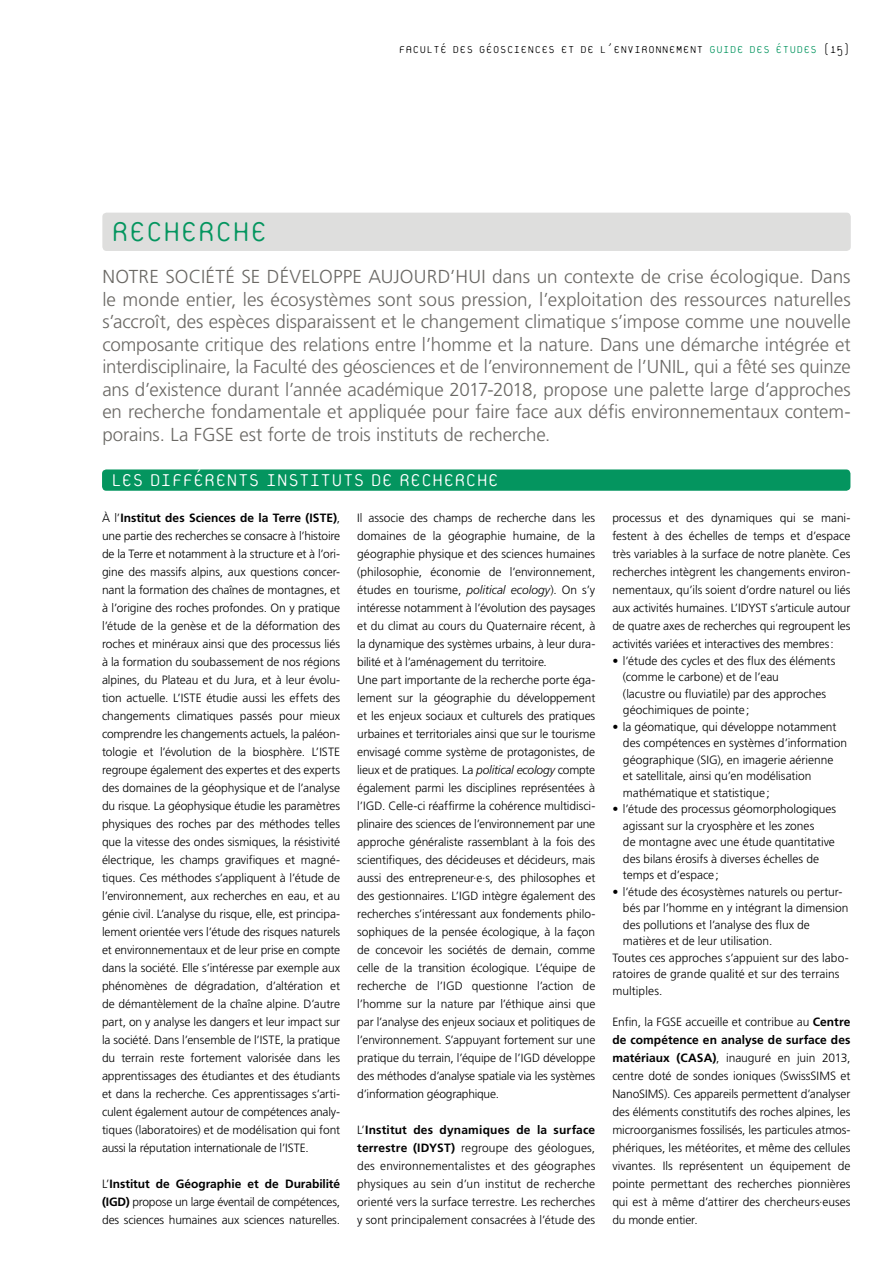
<style>
.page{position:relative;width:893px;height:1263px;background:#fff}
.page>*{position:absolute;margin:0;border:0;box-sizing:border-box;transform-origin:0 0}
.t1{font:100 40.5px "Platelet";letter-spacing:-.035em;color:#04955f}
.t2{font:100 25.5px "Platelet";letter-spacing:-.025em;color:#fff}
.t3{font:300 18.75px/22.5px "Frutiger LT Std";letter-spacing:-.005em;color:#6a6864;text-align:justify}
.t4{font:100 15px "Platelet";color:#000}
.t5{font:300 12px/18px "Frutiger LT Std";letter-spacing:-.005em;color:#000;text-align:justify}
.s1{color:#04955f}
.s2{font-weight:700}
.s3{font-style:italic}
</style>
<div class="page">
<div style="left:102px;top:213px;width:749px;height:38px;background:#dededd;border-radius:4px"></div>
<div style="left:102px;top:469px;width:748px;height:22px;background:#04955f;border-radius:4px"></div>
<h1 class="t1" style="left:111px;top:213px;width:159px">RECHERCHE</h1>
<p class="t4" style="left:399px;top:43px;width:453px">FACULTÉ DES GÉOSCIENCES ET DE L’ENVIRONNEMENT <span class="s1">GUIDE DES ÉTUDES</span> (15)</p>
<p class="t3" style="left:102px;top:266px;width:750px">NOTRE SOCIÉTÉ SE DÉVELOPPE AUJOURD’HUI dans un contexte de crise écologique. Dans le monde entier, les écosystèmes sont sous pression, l’exploitation des ressources naturelles s’accroît, des espèces disparaissent et le changement climatique s’impose comme une nouvelle composante critique des relations entre l’homme et la nature. Dans une démarche intégrée et interdisciplinaire, la Faculté des géosciences et de l’environnement de l’UNIL, qui a fêté ses quinze ans d’existence durant l’année académique 2017-2018, propose une palette large d’approches en recherche fondamentale et appliquée pour faire face aux défis environnementaux contem&shy;porains. La FGSE est forte de trois instituts de recherche.</p>
<h2 class="t2" style="left:111px;top:468px;width:390px">LES DIFFÉRENTS INSTITUTS DE RECHERCHE</h2>
<p class="t5" style="left:102px;top:509px;width:240px">À l’<span class="s2">Institut des Sciences de la Terre (ISTE)</span>, une partie des recherches se consacre à l’histoire de la Terre et notamment à la structure et à l’ori&shy;gine des massifs alpins, aux questions concer&shy;nant la formation des chaînes de montagnes, et à l’origine des roches profondes. On y pratique l’étude de la genèse et de la déformation des roches et minéraux ainsi que des processus liés à la formation du soubassement de nos régions alpines, du Plateau et du Jura, et à leur évolu&shy;tion actuelle. L’ISTE étudie aussi les effets des changements climatiques passés pour mieux comprendre les changements actuels, la paléon&shy;tologie et l’évolution de la biosphère. L’ISTE regroupe également des expertes et des experts des domaines de la géophysique et de l’analyse du risque. La géophysique étudie les paramètres physiques des roches par des méthodes telles que la vitesse des ondes sismiques, la résistivité électrique, les champs gravifiques et magné&shy;tiques. Ces méthodes s’appliquent à l’étude de l’environnement, aux recherches en eau, et au génie civil. L’analyse du risque, elle, est principa&shy;lement orientée vers l’étude des risques naturels et environnementaux et de leur prise en compte dans la société. Elle s’intéresse par exemple aux phénomènes de dégradation, d’altération et de démantèlement de la chaîne alpine. D’autre part, on y analyse les dangers et leur impact sur la société. Dans l’ensemble de l’ISTE, la pratique du terrain reste fortement valorisée dans les apprentissages des étudiantes et des étudiants et dans la recherche. Ces apprentissages s’arti&shy;culent également autour de compétences analy&shy;tiques (laboratoires) et de modélisation qui font aussi la réputation internationale de l’ISTE.</p>
<p class="t5" style="left:102px;top:1175px;width:240px">L’<span class="s2">Institut de Géographie et de Durabilité (IGD)</span> propose un large éventail de compétences, des sciences humaines aux sciences naturelles.</p>
<p class="t5" style="left:357px;top:509px;width:240px;text-align:left">Il associe des champs de recherche dans les domaines de la géographie humaine, de la géographie physique et des sciences humaines (philosophie, économie de l’environnement, études en tourisme, <span class="s3">political ecology</span>). On s’y intéresse notamment à l’évolution des paysages et du climat au cours du Quaternaire récent, à la dynamique des systèmes urbains, à leur dura&shy;bilité et à l’aménagement du territoire.<br>Une part importante de la recherche porte éga&shy;lement sur la géographie du développement et les enjeux sociaux et culturels des pratiques urbaines et territoriales ainsi que sur le tourisme envisagé comme système de protagonistes, de lieux et de pratiques. La <span class="s3">political ecology</span> compte également parmi les disciplines représentées à l’IGD. Celle-ci réaffirme la cohérence multidisci&shy;plinaire des sciences de l’environnement par une approche généraliste rassemblant à la fois des scientifiques, des décideuses et décideurs, mais aussi des entrepreneur·e·s, des philosophes et des gestionnaires. L’IGD intègre également des recherches s’intéressant aux fondements philo&shy;sophiques de la pensée écologique, à la façon de concevoir les sociétés de demain, comme celle de la transition écologique. L’équipe de recherche de l’IGD questionne l’action de l’homme sur la nature par l’éthique ainsi que par l’analyse des enjeux sociaux et politiques de l’environnement. S’appuyant fortement sur une pratique du terrain, l’équipe de l’IGD développe des méthodes d’analyse spatiale via les systèmes d’information géographique.</p>
<p class="t5" style="left:357px;top:1121px;width:240px">L’<span class="s2">Institut des dynamiques de la surface terrestre (IDYST)</span> regroupe des géologues, des environnementalistes et des géographes physiques au sein d’un institut de recherche orienté vers la surface terrestre. Les recherches y sont principalement consacrées à l’étude des</p>
<p class="t5" style="left:612px;top:509px;width:240px">processus et des dynamiques qui se mani&shy;festent à des échelles de temps et d’espace très variables à la surface de notre planète. Ces recherches intègrent les changements environ&shy;nementaux, qu’ils soient d’ordre naturel ou liés aux activités humaines. L’IDYST s’articule autour de quatre axes de recherches qui regroupent les activités variées et interactives des membres:</p>
<p class="t5" style="left:623px;top:652px;width:214px;line-height:16.5px;text-align:left;text-indent:-11px">• l’étude des cycles et des flux des éléments (comme le carbone) et de l’eau<br>(lacustre ou fluviatile) par des approches géochimiques de pointe;</p>
<p class="t5" style="left:623px;top:718px;width:226px;line-height:16.5px;text-align:left;text-indent:-11px">• la géomatique, qui développe notamment des compétences en systèmes d’information géographique (SIG), en imagerie aérienne<br>et satellitale, ainsi qu’en modélisation mathématique et statistique;</p>
<p class="t5" style="left:623px;top:801px;width:215px;line-height:16.5px;text-align:left;text-indent:-11px">• l’étude des processus géomorphologiques agissant sur la cryosphère et les zones<br>de montagne avec une étude quantitative des bilans érosifs à diverses échelles de temps et d’espace;</p>
<p class="t5" style="left:612px;top:883px;width:232px">• l’étude des écosystèmes naturels ou pertur-</p>
<p class="t5" style="left:623px;top:899px;width:227px">bés par l’homme en y intégrant la dimension</p>
<p class="t5" style="left:623px;top:916px;width:188px">des pollutions et l’analyse des flux de</p>
<p class="t5" style="left:623px;top:932px;width:151px">matières et de leur utilisation.</p>
<p class="t5" style="left:612px;top:949px;width:238px">Toutes ces approches s’appuient sur des labo-</p>
<p class="t5" style="left:612px;top:965px;width:229px">ratoires de grande qualité et sur des terrains</p>
<p class="t5" style="left:612px;top:982px;width:52px">multiples.</p>
<p class="t5" style="left:612px;top:1013px;width:240px">Enfin, la FGSE accueille et contribue au <span class="s2">Centre de compétence en analyse de surface des matériaux (CASA)</span>, inauguré en juin 2013, centre doté de sondes ioniques (SwissSIMS et NanoSIMS). Ces appareils permettent d’analyser des éléments constitutifs des roches alpines, les microorganismes fossilisés, les particules atmos&shy;phériques, les météorites, et même des cellules vivantes. Ils représentent un équipement de pointe permettant des recherches pionnières qui est à même d’attirer des chercheurs·euses du monde entier.</p>
</div>
